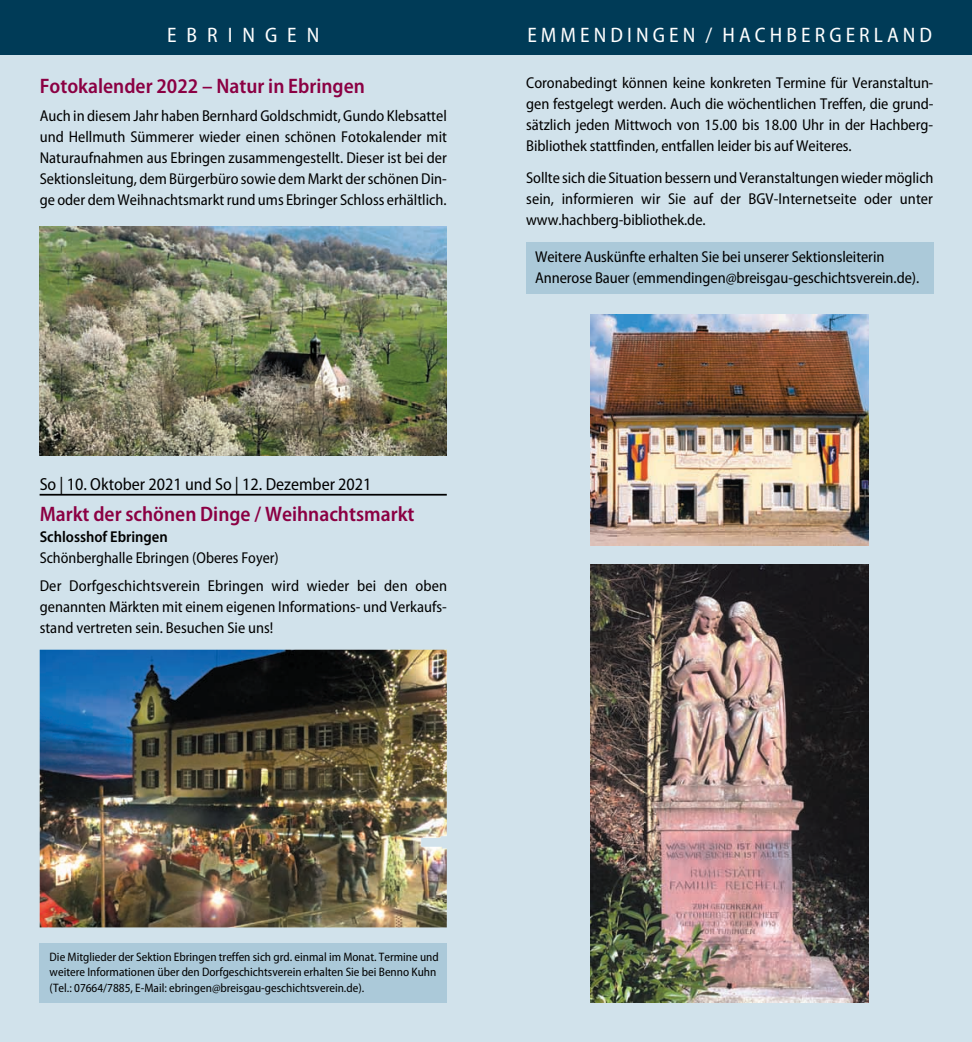
<style>
.page{position:relative;width:972px;height:1042px;background:#fff}
.page>*{position:absolute;margin:0;border:0;box-sizing:border-box;transform-origin:0 0}
.t1{font:600 semi-condensed 21px "Myriad Pro";color:#8b0043}
.t2{font:semi-condensed 21px "Myriad Pro";letter-spacing:.195em;color:#fff}
.t3{font:semi-condensed 21px "Myriad Pro";letter-spacing:.475em;color:#fff}
.t4{font:semi-condensed 17.5px "Myriad Pro";color:#000}
.t5{font:semi-condensed 15.75px/21px "Myriad Pro";color:#000}
.t6{font:600 semi-condensed 15.75px "Myriad Pro";color:#000}
.t7{font:semi-condensed 12.25px/15.8px "Myriad Pro";color:#000}
</style>
<div class="page">
<div style="left:486px;top:55px;width:485px;height:986px;background:#d1e2eb"></div>
<div style="left:526px;top:242px;width:407px;height:52px;background:#abc9d9"></div>
<div style="left:0;top:55px;width:486px;height:986px;background:#d1e2eb"></div>
<div style="left:40px;top:943px;width:406px;height:59px;background:#abc9d9"></div>
<hr style="left:40px;top:493px;width:406px;height:2px;background:#000">
<div style="left:0;top:0;width:971px;height:55px;background:#003b57"></div>
<img style="left:590px;top:315px;width:278px;height:230px">
<img style="left:590px;top:564px;width:278px;height:438px">
<img style="left:40px;top:226px;width:406px;height:229px">
<img style="left:40px;top:649px;width:406px;height:278px">
<h1 class="t3" style="left:167px;top:27px;width:154px">EBRINGEN</h1>
<h1 class="t2" style="left:527px;top:27px;width:406px">EMMENDINGEN / HACHBERGERLAND</h1>
<p class="t5" style="left:526px;top:74px;width:409px;text-align:justify">Coronabedingt können keine konkreten Termine für Veranstaltun&shy;gen festgelegt werden. Auch die wöchentlichen Treffen, die grund&shy;sätzlich jeden Mittwoch von 15.00 bis 18.00 Uhr in der Hachberg-Bibliothek stattfinden, entfallen leider bis auf Weiteres.</p>
<p class="t5" style="left:526px;top:168px;width:409px;text-align:justify">Sollte sich die Situation bessern und Veranstaltungen wieder möglich sein, informieren wir Sie auf der BGV-Internetseite oder unter www.hachberg-bibliothek.de.</p>
<p class="t5" style="left:535px;top:248px;width:386px">Weitere Auskünfte erhalten Sie bei unserer Sektionsleiterin<br>Annerose Bauer (emmendingen@breisgau-geschichtsverein.de).</p>
<h1 class="t1" style="left:40px;top:78px;width:327px">Fotokalender 2022 – Natur in Ebringen</h1>
<p class="t5" style="left:40px;top:107px;width:409px;text-align:justify">Auch in diesem Jahr haben Bernhard Goldschmidt, Gundo Klebsattel und Hellmuth Sümmerer wieder einen schönen Fotokalender mit Naturaufnahmen aus Ebringen zusammengestellt. Dieser ist bei der Sektionsleitung, dem Bürgerbüro sowie dem Markt der schönen Din&shy;ge oder dem Weihnachtsmarkt rund ums Ebringer Schloss erhältlich.</p>
<p class="t4" style="left:40px;top:477px;width:333px">So | 10. Oktober 2021 und So | 12. Dezember 2021</p>
<h1 class="t1" style="left:40px;top:506px;width:376px">Markt der schönen Dinge / Weihnachtsmarkt</h1>
<p class="t6" style="left:40px;top:531px;width:129px">Schlosshof Ebringen</p>
<p class="t5" style="left:40px;top:545px;width:409px;line-height:28px">Schönberghalle Ebringen (Oberes Foyer)<br>Der Dorfgeschichtsverein Ebringen wird wieder bei den oben</p>
<p class="t5" style="left:40px;top:598px;width:408px">genannten Märkten mit einem eigenen Informations- und Verkaufs&shy;stand vertreten sein. Besuchen Sie uns!</p>
<p class="t7" style="left:50px;top:949px;width:390px">Die Mitglieder der Sektion Ebringen treffen sich grd. einmal im Monat. Termine und weitere Informationen über den Dorfgeschichtsverein erhalten Sie bei Benno Kuhn (Tel.: 07664/7885, E-Mail: ebringen@breisgau-geschichtsverein.de).</p>
</div>
